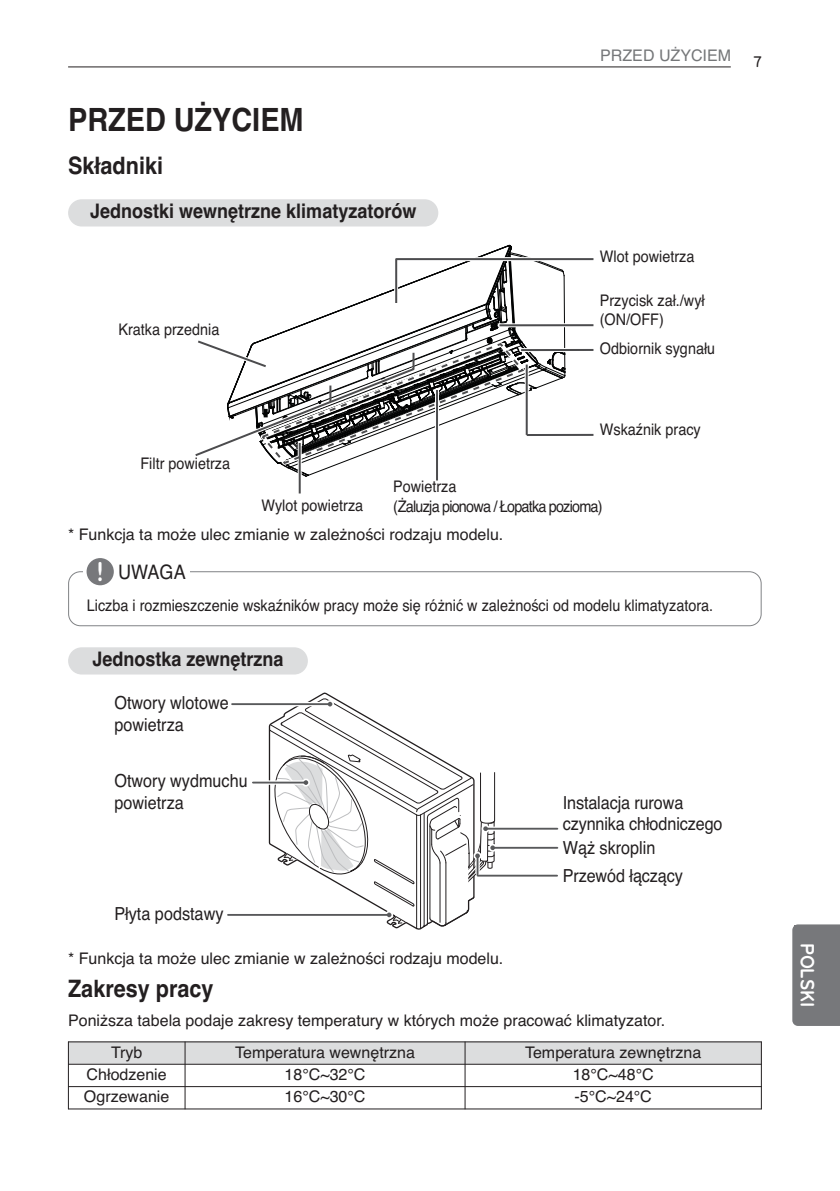
<style>
.page{position:relative;width:840px;height:1191px;background:#fff}
.page>*{position:absolute;margin:0;border:0;box-sizing:border-box;transform-origin:0 0}
.t1{font:700 32px "Helvetica";color:#231f20;scale:.9 1}
.t2{font:700 24px "Helvetica";color:#231f20;scale:.9 1}
.t3{font:700 20px "Helvetica";color:#231f20;scale:.9 1}
.t4{font:20px "Helvetica";color:#231f20;scale:.9 1}
.t5{font:700 20px "Bryant LG";color:#fff;scale:.9 1}
.t6{font:18px/21.6px "Helvetica";color:#231f20;scale:.9 1}
.t7{font:16px/31.8px "Helvetica";color:#231f20}
.t8{font:16px/19.2px "Helvetica";color:#231f20;scale:.9 1}
.t9{font:16px/19.2px "Helvetica";letter-spacing:-.055em;color:#231f20;scale:.9 1}
.t10{font:16px "Helvetica";color:#757779}
.t11{font:500 16px "Bryant LG";color:#231f20;scale:.9 1}
.s1{font-family:"Bryant LG";font-weight:700;font-size:28.4px;color:#fff}
</style>
<div class="page">
<div style="left:68px;top:199px;width:370px;height:27px;background:#dcddde;border-radius:14px"></div>
<div style="left:68px;top:647px;width:240px;height:27px;background:#dcddde;border-radius:14px"></div>
<svg style="left:300px;top:477px;width:1px;height:16px"></svg>
<hr style="left:298px;top:443px;width:2px;height:50px;background:#4c4c4e">
<hr style="left:436px;top:390px;width:2px;height:90px;background:#4c4c4e">
<svg style="left:195px;top:245px;width:399px;height:232px"></svg>
<svg style="left:268px;top:692px;width:67px;height:153px"></svg>
<svg style="left:253px;top:780px;width:17px;height:4px"></svg>
<hr style="left:253px;top:781px;width:52px;height:2px;background:#58595b">
<svg style="left:228px;top:915px;width:42px;height:1px"></svg>
<hr style="left:228px;top:914px;width:160px;height:1px;background:#58595b">
<div style="left:486px;top:826px;width:71px;height:5px;background:#929294"></div>
<hr style="left:486px;top:827px;width:71px;height:2px;background:#58595b">
<svg style="left:496px;top:846px;width:61px;height:3px"></svg>
<div style="left:488px;top:843px;width:8px;height:8px;border:3px solid #fff;border-radius:50%"></div>
<hr style="left:493px;top:847px;width:64px;height:1px;background:#58595b">
<hr style="left:232px;top:702px;width:97px;height:4px;background:#fff">
<hr style="left:232px;top:703px;width:97px;height:2px;background:#58595b">
<div style="left:479px;top:873px;width:78px;height:5px;background:#9a9a9b"></div>
<hr style="left:477px;top:874px;width:80px;height:2px;background:#58595b">
<svg style="left:270px;top:698px;width:225px;height:231px"></svg>
<div style="left:68px;top:571px;width:693px;height:55px;border:2px solid #808285;border-radius:12px"></div>
<div style="left:84px;top:555px;width:106px;height:33px;background:#fff"></div>
<div style="left:86px;top:558px;width:28px;height:27px;background:#77787b;border-radius:50%"></div>
<svg style="left:792px;top:924px;width:47px;height:102px;background:#7b7c7f"></svg>
<div style="left:793px;top:925px;width:27px;height:99px;background:#77787b"></div>
<hr style="left:68px;top:67px;width:662px;height:1px;background:#231f20">
<div style="left:68px;top:1041px;width:117px;height:23px;background:#dcddde"></div>
<div style="left:185px;top:1041px;width:280px;height:23px;background:#dcddde"></div>
<div style="left:465px;top:1041px;width:296px;height:23px;background:#dcddde"></div>
<hr style="left:68px;top:1041px;width:1px;height:68px;background:#231f20">
<hr style="left:185px;top:1041px;width:1px;height:68px;background:#231f20">
<hr style="left:464px;top:1041px;width:1px;height:68px;background:#231f20">
<hr style="left:760px;top:1041px;width:1px;height:68px;background:#231f20">
<hr style="left:68px;top:1041px;width:693px;height:1px;background:#231f20">
<hr style="left:68px;top:1064px;width:693px;height:1px;background:#231f20">
<hr style="left:68px;top:1086px;width:693px;height:1px;background:#231f20">
<hr style="left:68px;top:1108px;width:693px;height:1px;background:#231f20">
<h1 class="t1" style="left:68px;top:108px;width:263px">PRZED UŻYCIEM</h1>
<h2 class="t2" style="left:68px;top:157px;width:107px">Składniki</h2>
<p class="t3" style="left:90px;top:204px;width:364px">Jednostki wewnętrzne klimatyzatorów</p>
<p class="t8" style="left:118px;top:321px;width:114px">Kratka przednia</p>
<p class="t10" style="left:600px;top:50px;width:132px">PRZED UŻYCIEM</p>
<p class="t11" style="left:753px;top:56px;width:11px">7</p>
<p class="t8" style="left:599px;top:248px;width:106px">Wlot powietrza</p>
<p class="t8" style="left:599px;top:292px;width:118px">Przycisk zał./wył (ON/OFF)</p>
<p class="t8" style="left:599px;top:340px;width:130px">Odbiornik sygnału</p>
<p class="t8" style="left:140px;top:455px;width:101px">Filtr powietrza</p>
<p class="t8" style="left:261px;top:497px;width:114px">Wylot powietrza</p>
<p class="t8" style="left:599px;top:422px;width:114px">Wskaźnik pracy</p>
<p class="t9" style="left:393px;top:478px;width:234px">Powietrza<br>(Żaluzja pionowa / Łopatka pozioma)</p>
<p class="t7" style="left:68px;top:520px;width:436px">* Funkcja ta może ulec zmianie w zależności rodzaju modelu.</p>
<p class="t4" style="left:96px;top:565px;width:100px"><span class="s1">!</span> UWAGA</p>
<p class="t8" style="left:87px;top:597px;width:697px">Liczba i rozmieszczenie wskaźników pracy może się różnić w zależności od modelu klimatyzatora.</p>
<p class="t3" style="left:92px;top:652px;width:214px">Jednostka zewnętrzna</p>
<p class="t6" style="left:114px;top:693px;width:128px">Otwory wlotowe powietrza</p>
<p class="t6" style="left:114px;top:771px;width:149px">Otwory wydmuchu powietrza</p>
<p class="t6" style="left:114px;top:905px;width:123px">Płyta podstawy</p>
<p class="t6" style="left:562px;top:793px;width:179px">Instalacja rurowa czynnika chłodniczego</p>
<p class="t6" style="left:562px;top:866px;width:135px">Przewód łączący</p>
<p class="t6" style="left:562px;top:839px;width:105px">Wąż skroplin</p>
<p class="t7" style="left:68px;top:943px;width:436px">* Funkcja ta może ulec zmianie w zależności rodzaju modelu.</p>
<h2 class="t2" style="left:68px;top:979px;width:163px">Zakresy pracy</h2>
<p class="t7" style="left:111px;top:1005px;width:555px;text-indent:-43px">Poniższa tabela podaje zakresy temperatury w których może pracować klimatyzator.<br>Tryb</p>
<p class="t7" style="left:235px;top:1037px;width:181px">Temperatura wewnętrzna</p>
<p class="t7" style="left:524px;top:1037px;width:178px">Temperatura zewnętrzna</p>
<p class="t7" style="left:87px;top:1060px;width:82px">Chłodzenie</p>
<p class="t7" style="left:284px;top:1060px;width:82px">18°C~32°C</p>
<p class="t7" style="left:572px;top:1060px;width:82px">18°C~48°C</p>
<p class="t7" style="left:84px;top:1082px;width:87px">Ogrzewanie</p>
<p class="t7" style="left:284px;top:1082px;width:82px">16°C~30°C</p>
<p class="t7" style="left:574px;top:1082px;width:79px">-5°C~24°C</p>
<p class="t5" style="left:813px;top:942px;width:73px;rotate:90deg">POLSKI</p>
</div>
